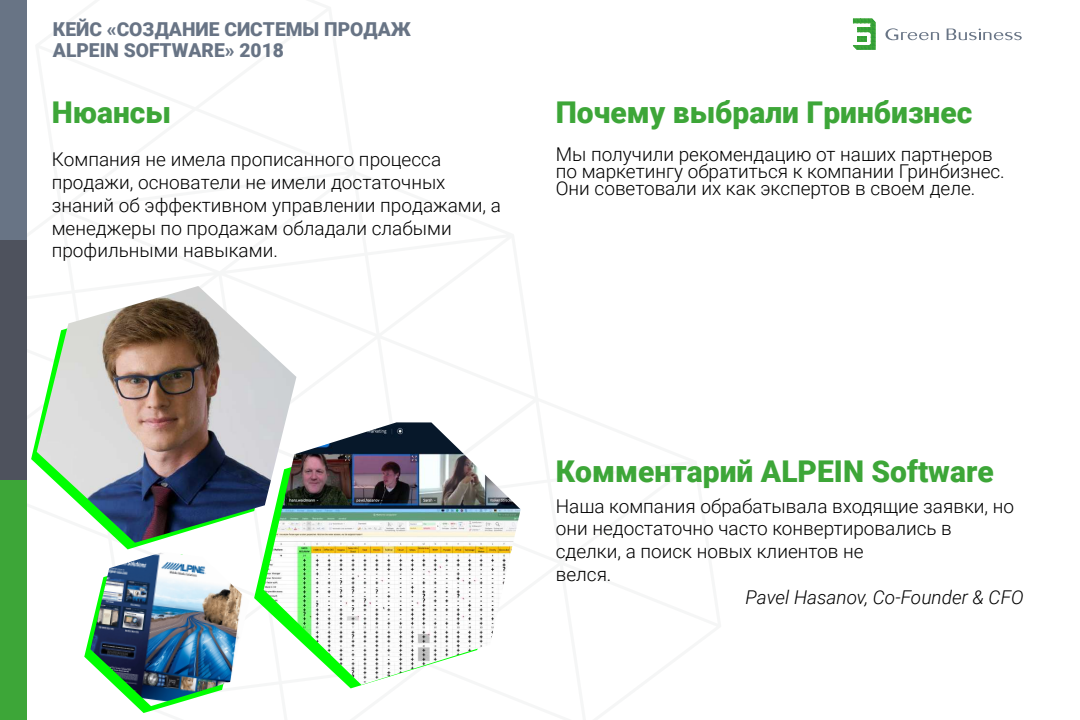
<style>
.page{position:relative;width:1080px;height:720px;background:#fff}
.page>*{position:absolute;margin:0;border:0;box-sizing:border-box;transform-origin:0 0}
.t1{font:900 30px "Roboto";color:#3da638}
.t2{font:900 19.2px/20.7px "Roboto";color:#687485}
.t3{font:300 19px/22.8px "Roboto";color:#000}
.t4{font:italic 300 19px "Roboto";color:#000}
</style>
<div class="page">
<div style="left:0;top:479px;width:27px;height:240px;background:#3da638"></div>
<div style="left:0;top:239px;width:27px;height:240px;background:#4e525d"></div>
<div style="left:0;top:0;width:27px;height:239px;background:#687485"></div>
<svg style="left:853px;top:18px;width:23px;height:32px"></svg>
<svg style="left:885px;top:28px;width:54px;height:12px"></svg>
<svg style="left:947px;top:29px;width:75px;height:11px"></svg>
<svg style="left:254px;top:556px;width:108px;height:132px"></svg>
<img style="left:264px;top:422px;width:257px;height:263px">
<svg style="left:84px;top:633px;width:83px;height:80px"></svg>
<img style="left:90px;top:553px;width:152px;height:153px">
<img style="left:37px;top:286px;width:259px;height:257px">
<p class="t2" style="left:53px;top:18px;width:359px">КЕЙС «СОЗДАНИЕ СИСТЕМЫ ПРОДАЖ<br>ALPEIN SOFTWARE» 2018</p>
<h1 class="t1" style="left:52px;top:92px;width:121px">Нюансы</h1>
<h1 class="t1" style="left:556px;top:92px;width:418px">Почему выбрали Гринбизнес</h1>
<p class="t3" style="left:52px;top:147px;width:451px">Компания не имела прописанного процесса продажи, основатели не имели достаточных знаний об эффективном управлении продажами, а менеджеры по продажам обладали слабыми профильными навыками.</p>
<p class="t3" style="left:556px;top:145px;width:451px;line-height:17px">Мы получили рекомендацию от наших партнеров по маркетингу обратиться к компании Гринбизнес.<br>Они советовали их как экспертов в своем деле.</p>
<h1 class="t1" style="left:556px;top:451px;width:439px">Комментарий ALPEIN Software</h1>
<p class="t3" style="left:556px;top:494px;width:460px">Наша компания обрабатывала входящие заявки, но они недостаточно часто конвертировались в сделки, а поиск новых клиентов не<br>велся.</p>
<p class="t4" style="left:746px;top:584px;width:280px">Pavel Hasanov, Co-Founder &amp; CFO</p>
</div>
